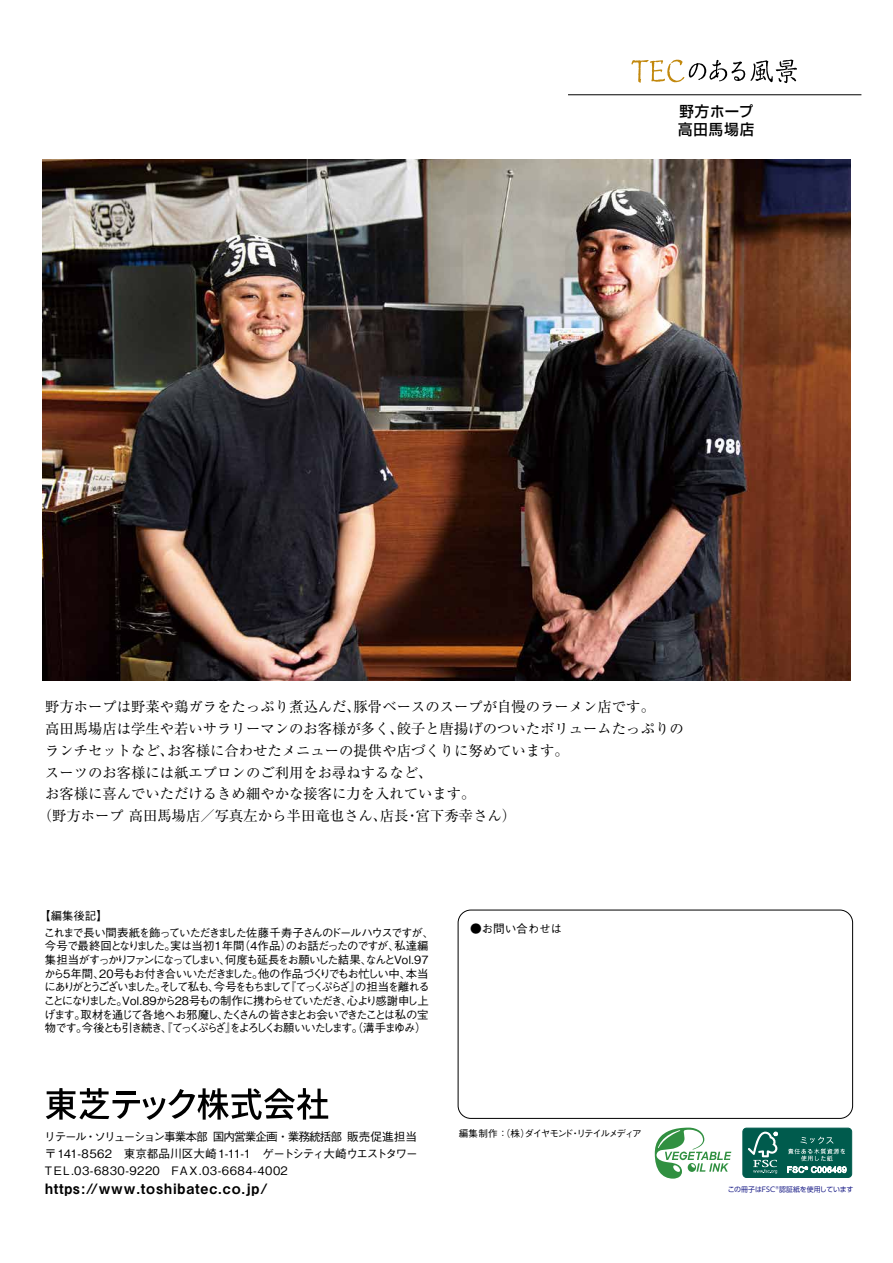
<style>
.page{position:relative;width:893px;height:1263px;background:#fff}
.page>*{position:absolute;margin:0;border:0;box-sizing:border-box;transform-origin:0 0}
.t1{font:500 14.85px/17.9px "Shin Go Pro";letter-spacing:.065em;color:#000}
.t2{font:14.4px "Ryumin Pro";color:#000}
.t3{font:14.4px "Midashi Go Pro MB31";letter-spacing:.06em;color:#000}
.t4{font:500 11.7px/16.6px "Gothic BBB Pro";letter-spacing:.015em;color:#000}
.t5{font:500 11.7px "Gothic BBB Pro";letter-spacing:-.08em;color:#000}
.t6{font:500 11.7px "Gothic BBB Pro";letter-spacing:-.02em;color:#000}
.t7{font:500 11.4px/13.6px "Gothic BBB Pro";letter-spacing:-.12em;color:#000;text-align:justify}
.t8{font:500 11.4px/16.8px "Gothic BBB Pro";letter-spacing:-.1em;color:#000}
.t9{font:500 9.6px "Gothic BBB Pro";letter-spacing:-.15em;color:#000}
.t10{font:6.9px "UD Shin Go Pro";letter-spacing:-.015em;color:#1d2088}
</style>
<div class="page">
<hr style="left:568px;top:95px;width:293px;height:1px;background:#000">
<svg style="left:631px;top:60px;width:166px;height:23px"></svg>
<div style="left:458px;top:910px;width:395px;height:208px;border:1px solid #000;border-radius:13px"></div>
<svg style="left:655px;top:1127px;width:76px;height:51px"></svg>
<svg style="left:46px;top:1088px;width:282px;height:32px"></svg>
<div style="left:743px;top:1128px;width:109px;height:49px;background:#005b4d;border-radius:4px"></div>
<div style="left:742px;top:1128px;width:110px;height:50px;border:1px solid #005b4d;border-radius:4px"></div>
<svg style="left:748px;top:1132px;width:30px;height:41px"></svg>
<svg style="left:787px;top:1136px;width:60px;height:37px"></svg>
<img style="left:43px;top:159px;width:807px;height:521px">
<h1 class="t1" style="left:678px;top:100px;width:78px">野方ホープ高田馬場店</h1>
<p class="t2" style="left:45px;top:696px;width:611px">野方ホープは野菜や鶏ガラをたっぷり煮込んだ、豚骨ベースのスープが自慢のラーメン店です。</p>
<p class="t2" style="left:45px;top:717px;width:640px">高田馬場店は学生や若いサラリーマンのお客様が多く、餃子と唐揚げのついたボリュームたっぷりの</p>
<p class="t2" style="left:45px;top:739px;width:525px">ランチセットなど、お客様に合わせたメニューの提供や店づくりに努めています。</p>
<p class="t2" style="left:45px;top:761px;width:389px">スーツのお客様には紙エプロンのご利用をお尋ねするなど、</p>
<p class="t2" style="left:45px;top:783px;width:432px">お客様に喜んでいただけるきめ細やかな接客に力を入れています。</p>
<p class="t2" style="left:38px;top:804px;width:480px">（野方ホープ高田馬場店／写真左から半田竜也さん、店長・宮下秀幸さん）</p>
<p class="t8" style="left:44px;top:906px;width:392px;text-indent:-5px">【編集後記】<br>これまで長い間表紙を飾っていただきました佐藤千寿子さんのドールハウスですが、</p>
<p class="t7" style="left:44px;top:938px;width:387px">今号で最終回となりました。実は当初１年間（４作品）のお話だったのですが、私達編集担当がすっかりファンになってしまい、何度も延長をお願いした結果、なんとVol.97から5年間、20号もお付き合いいただきました。他の作品づくりでもお忙しい中、本当にありがとうございました。そして私も、今号をもちまして『てっくぷらざ』の担当を離れることになりました。Vol.89から28号もの制作に携わらせていただき、心より感謝申し上げます。取材を通じて各地へお邪魔し、たくさんの皆さまとお会いできたことは私の宝物です。今後とも引き続き、『てっくぷらざ』をよろしくお願いいたします。（溝手まゆみ）</p>
<p class="t6" style="left:470px;top:919px;width:94px">●お問い合わせは</p>
<p class="t5" style="left:44px;top:1127px;width:374px">リテール・ソリューション事業本部 国内営業企画・業務統括部 販売促進担当</p>
<p class="t4" style="left:45px;top:1144px;width:374px">〒141-8562　東京都品川区大崎1-11-1　ゲートシティ大崎ウエストタワー<br>TEL.03-6830-9220　FAX.03-6684-4002</p>
<p class="t3" style="left:45px;top:1177px;width:224px">https://www.toshibatec.co.jp/</p>
<p class="t9" style="left:459px;top:1126px;width:184px">編集制作：（株）ダイヤモンド・リテイルメディア</p>
<p class="t10" style="left:728px;top:1184px;width:127px">この冊子はFSC®認証紙を使用しています</p>
</div>
